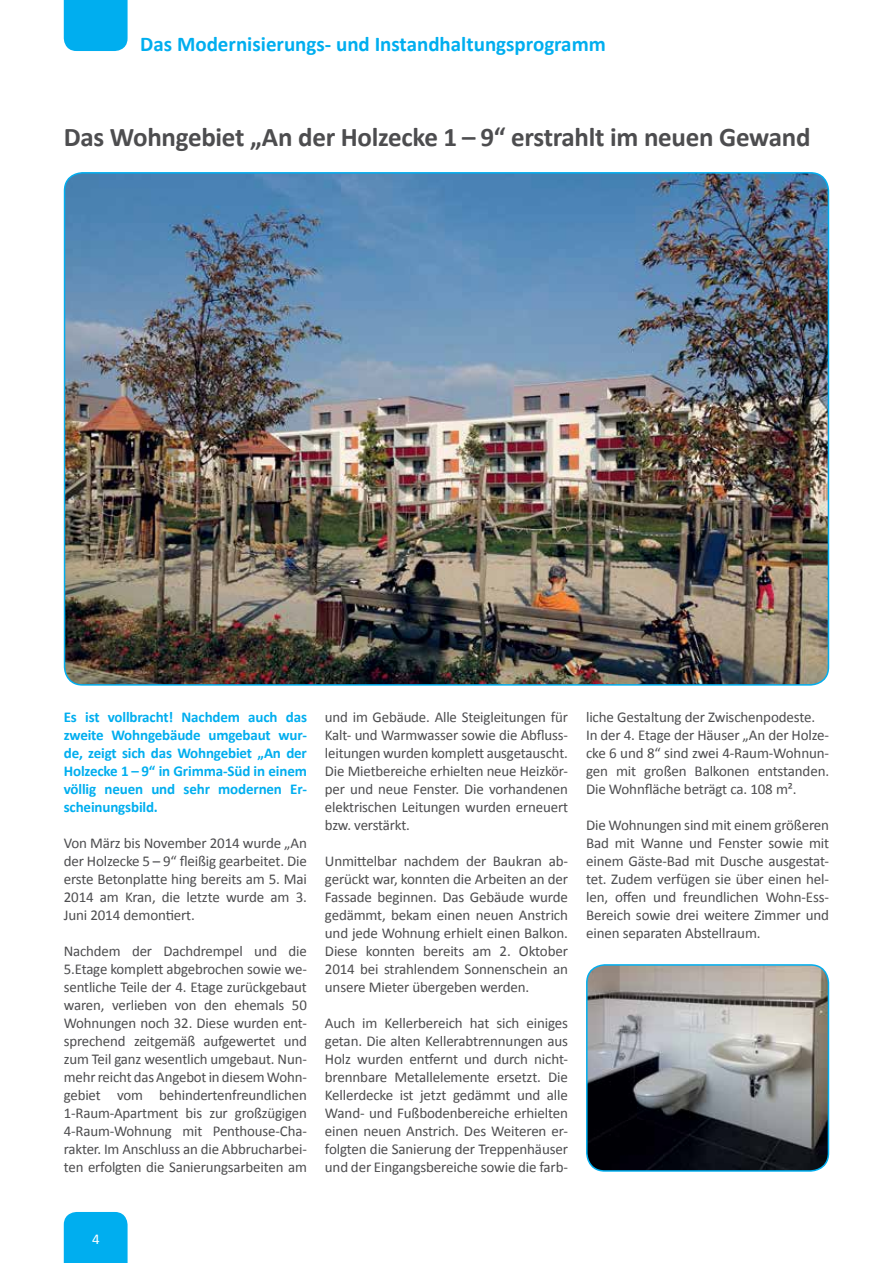
<style>
.page{position:relative;width:893px;height:1263px;background:#fff}
.page>*{position:absolute;margin:0;border:0;box-sizing:border-box;transform-origin:0 0}
.t1{font:700 27px "Calibri";letter-spacing:-.01em;color:#4d4d4f}
.t2{font:700 21px "Calibri";color:#00aeef}
.t3{font:15px/18px "Calibri";letter-spacing:-.01em;color:#4d4d4f;text-align:justify}
.t4{font:700 15px/18px "Calibri";letter-spacing:-.01em;color:#00aeef;text-align:justify}
.t5{font:15px "Calibri";color:#fff}
</style>
<div class="page">
<div style="left:64px;top:1212px;width:64px;height:51px;background:#00aeef"></div>
<div style="left:64px;top:0;width:64px;height:51px;background:#00aeef"></div>
<img style="left:65px;top:173px;width:763px;height:512px">
<img style="left:587px;top:965px;width:241px;height:206px">
<div style="left:586px;top:964px;width:243px;height:208px;border:2px solid #00aeef;border-radius:18px"></div>
<h2 class="t2" style="left:140px;top:31px;width:467px">Das Modernisierungs- und Instandhaltungsprogramm</h2>
<h1 class="t1" style="left:64px;top:119px;width:748px">Das Wohngebiet „An der Holzecke 1 – 9“ erstrahlt im neuen Gewand</h1>
<p class="t4" style="left:64px;top:708px;width:245px">Es ist vollbracht! Nachdem auch das zweite Wohngebäude umgebaut wur&shy;de, zeigt sich das Wohngebiet „An der Holzecke 1 – 9“ in Grimma-Süd in einem völlig neuen und sehr modernen Er&shy;scheinungsbild.</p>
<p class="t3" style="left:64px;top:834px;width:245px">Von März bis November 2014 wurde „An der Holzecke 5 – 9“ fleißig gearbeitet. Die erste Betonplatte hing bereits am 5. Mai 2014 am Kran, die letzte wurde am 3.<br>Juni 2014 demontiert.</p>
<p class="t3" style="left:64px;top:942px;width:245px">Nachdem der Dachdrempel und die 5.Etage komplett abgebrochen sowie we&shy;sentliche Teile der 4. Etage zurückgebaut waren, verlieben von den ehemals 50<br>Wohnungen noch 32. Diese wurden ent&shy;sprechend zeitgemäß aufgewertet und zum Teil ganz wesentlich umgebaut. Nun&shy;mehr reicht das Angebot in diesem Wohn&shy;gebiet vom behindertenfreundlichen 1-Raum-Apartment bis zur großzügigen 4-Raum-Wohnung mit Penthouse-Cha&shy;rakter. Im Anschluss an die Abbrucharbei&shy;ten erfolgten die Sanierungsarbeiten am</p>
<p class="t3" style="left:325px;top:708px;width:245px">und im Gebäude. Alle Steigleitungen für Kalt- und Warmwasser sowie die Abfluss&shy;leitungen wurden komplett ausgetauscht.<br>Die Mietbereiche erhielten neue Heizkör&shy;per und neue Fenster. Die vorhandenen elektrischen Leitungen wurden erneuert bzw. verstärkt.</p>
<p class="t3" style="left:325px;top:852px;width:245px">Unmittelbar nachdem der Baukran ab&shy;gerückt war, konnten die Arbeiten an der Fassade beginnen. Das Gebäude wurde gedämmt, bekam einen neuen Anstrich und jede Wohnung erhielt einen Balkon.<br>Diese konnten bereits am 2. Oktober 2014 bei strahlendem Sonnenschein an unsere Mieter übergeben werden.</p>
<p class="t3" style="left:325px;top:1014px;width:245px">Auch im Kellerbereich hat sich einiges getan. Die alten Kellerabtrennungen aus Holz wurden entfernt und durch nicht&shy;brennbare Metallelemente ersetzt. Die Kellerdecke ist jetzt gedämmt und alle Wand- und Fußbodenbereiche erhielten einen neuen Anstrich. Des Weiteren er&shy;folgten die Sanierung der Treppenhäuser und der Eingangsbereiche sowie die farb-</p>
<p class="t3" style="left:586px;top:708px;width:245px;text-align:left">liche Gestaltung der Zwischenpodeste.<br>In der 4. Etage der Häuser „An der Holze&shy;cke 6 und 8“ sind zwei 4-Raum-Wohnun&shy;gen mit großen Balkonen entstanden.<br>Die Wohnfläche beträgt ca. 108 m².</p>
<p class="t3" style="left:586px;top:816px;width:245px">Die Wohnungen sind mit einem größeren Bad mit Wanne und Fenster sowie mit einem Gäste-Bad mit Dusche ausgestat&shy;tet. Zudem verfügen sie über einen hel&shy;len, offen und freundlichen Wohn-Ess-Bereich sowie drei weitere Zimmer und einen separaten Abstellraum.</p>
<p class="t5" style="left:92px;top:1229px;width:9px">4</p>
</div>
